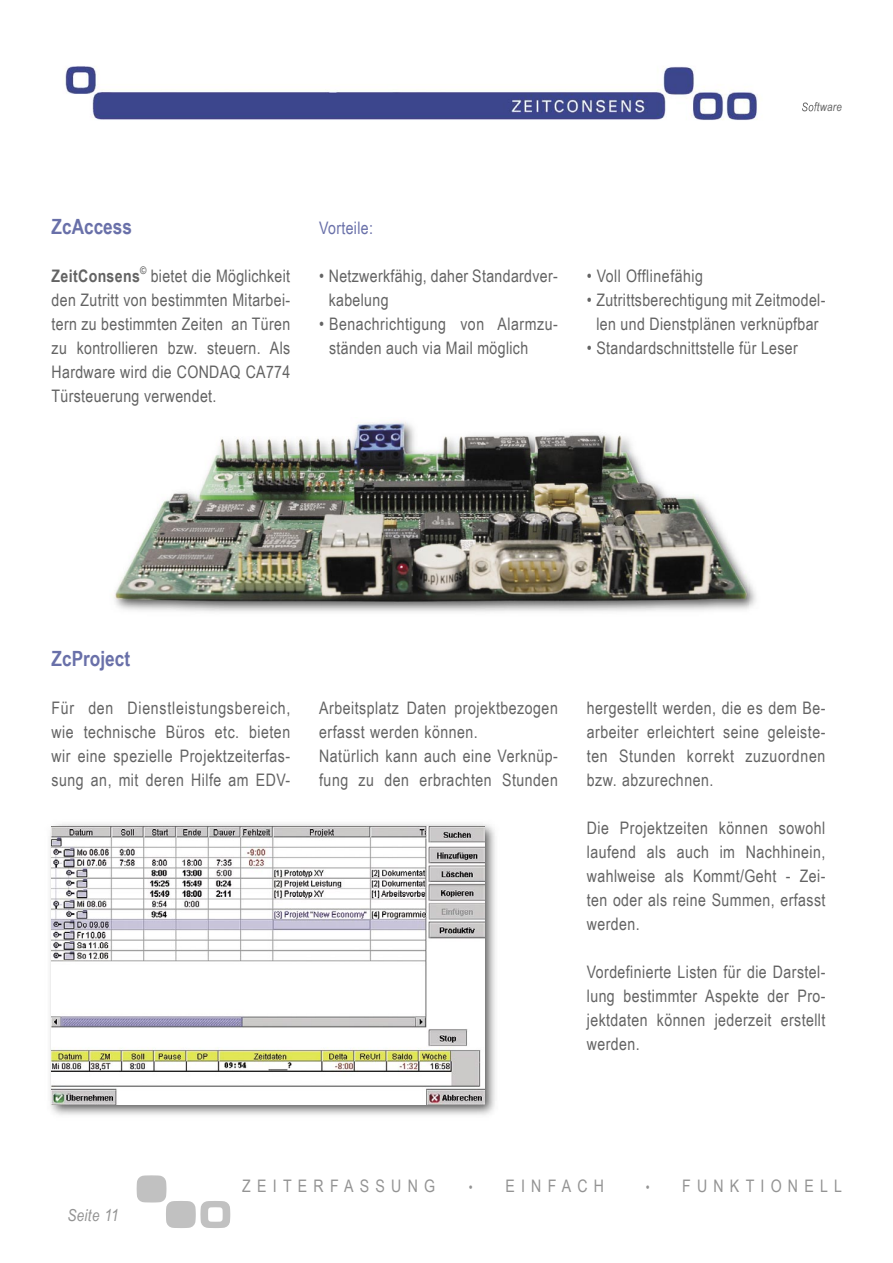
<style>
.page{position:relative;width:893px;height:1263px;background:#fff}
.page>*{position:absolute;margin:0;border:0;box-sizing:border-box;transform-origin:0 0}
.t1{font:700 21px "Arial Narrow";color:#6970a9}
.t2{font:17.25px/24px "Arial Narrow";letter-spacing:.025em;color:#636363;text-align:justify}
.t3{font:17.25px "Arial Narrow";letter-spacing:.36em;color:#939393}
.t4{font:17.25px "Arial Narrow";letter-spacing:.02em;color:#6970a9}
.t5{font:italic 16.5px "Arial Narrow";letter-spacing:.02em;color:#939393}
.t6{font:italic 12px "Arial Narrow";letter-spacing:.02em;color:#636363}
.s1{font-weight:700}
.s2{font-size:13.5px}
</style>
<div class="page">
<img style="left:65px;top:66px;width:747px;height:54px">
<svg style="left:802px;top:102px;width:12px;height:9px"></svg>
<svg style="left:137px;top:1175px;width:93px;height:53px"></svg>
<img style="left:50px;top:824px;width:445px;height:291px">
<img style="left:52px;top:826px;width:432px;height:278px">
<img style="left:114px;top:421px;width:635px;height:191px">
<p class="t6" style="left:801px;top:99px;width:42px">Software</p>
<p class="t1" style="left:52px;top:210px;width:82px">ZcAccess</p>
<p class="t2" style="left:52px;top:263px;width:240px"><span class="s1">ZeitConsens</span><sup>©</sup> bietet die Möglichkeit den Zutritt von bestimmten Mitarbei&shy;tern zu bestimmten Zeiten an Türen zu kontrollieren bzw. steuern. Als Hardware wird die CONDAQ CA774<br>Türsteuerung verwendet.</p>
<p class="t4" style="left:319px;top:215px;width:55px">Vorteile:</p>
<p class="t2" style="left:329px;top:263px;width:231px;text-indent:-10px">• Netzwerkfähig, daher Standardver&shy;kabelung</p>
<p class="t2" style="left:329px;top:311px;width:230px;text-indent:-10px">• Benachrichtigung von Alarmzu&shy;ständen auch via Mail möglich</p>
<p class="t2" style="left:587px;top:263px;width:118px">• Voll Offlinefähig</p>
<p class="t2" style="left:587px;top:287px;width:240px;text-align:center">• Zutrittsberechtigung mit Zeitmodel&shy;len und Dienstplänen verknüpfbar</p>
<p class="t2" style="left:587px;top:335px;width:212px">• Standardschnittstelle für Leser</p>
<p class="t1" style="left:52px;top:642px;width:80px">ZcProject</p>
<p class="t2" style="left:52px;top:695px;width:240px">Für den Dienstleistungsbereich, wie technische Büros etc. bieten wir eine spezielle Projektzeiterfas&shy;sung an, mit deren Hilfe am EDV-</p>
<p class="t2" style="left:319px;top:695px;width:240px;text-align:left">Arbeitsplatz Daten projektbezogen erfasst werden können.<br>Natürlich kann auch eine Verknüp&shy;fung zu den erbrachten Stunden</p>
<p class="t2" style="left:587px;top:695px;width:240px">hergestellt werden, die es dem Be&shy;arbeiter erleichtert seine geleiste&shy;ten Stunden korrekt zuzuordnen bzw. abzurechnen.</p>
<p class="t2" style="left:587px;top:815px;width:240px">Die Projektzeiten können sowohl laufend als auch im Nachhinein, wahlweise als Kommt/Geht - Zei&shy;ten oder als reine Summen, erfasst werden.</p>
<p class="t2" style="left:587px;top:959px;width:240px">Vordefinierte Listen für die Darstel&shy;lung bestimmter Aspekte der Pro&shy;jektdaten können jederzeit erstellt werden.</p>
<p class="t5" style="left:67px;top:1204px;width:53px">Seite 11</p>
<p class="t3" style="left:242px;top:1173px;width:194px">ZEITERFASSUNG</p>
<p class="t3" style="left:469px;top:1173px;width:137px"><span class="s2">•</span> EINFACH</p>
<p class="t3" style="left:646px;top:1173px;width:198px"><span class="s2">•</span> FUNKTIONELL</p>
</div>
